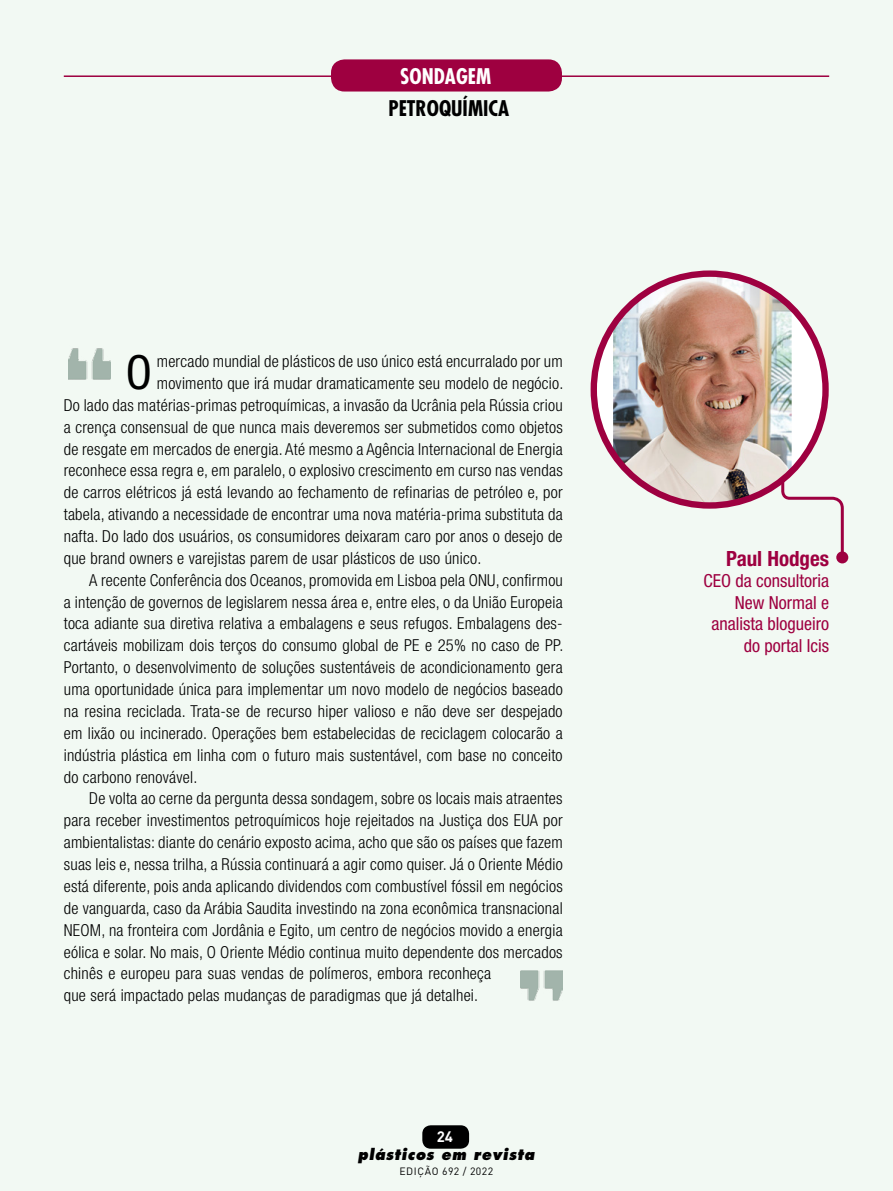
<style>
.page{position:relative;width:893px;height:1191px;background:#f2f9f3}
.page>*{position:absolute;margin:0;border:0;box-sizing:border-box;transform-origin:0 0}
.t1{font:condensed 47.1px "Helvetica Neue LT Std";color:#000}
.t2{font:700 condensed 21px "Futura Std";color:#000}
.t3{font:700 condensed 21px "Helvetica Neue LT Pro";color:#9e0040}
.t4{font:700 condensed 21px "Futura Std";color:#fff}
.t5{font:condensed 18px/21.6px "Helvetica Neue LT Pro";color:#9e0040;text-align:right}
.t6{font:300 condensed 16.5px "Helvetica Neue LT Std";letter-spacing:.015em;color:#000}
.t7{font:italic 800 15px "Futura Std";letter-spacing:.05em;color:#000;scale:.95 1}
.t8{font:700 15px "DIN Pro";color:#fff}
.t9{font:10.5px "DIN Pro";letter-spacing:.045em;color:#000}
</style>
<div class="page">
<div style="left:422px;top:1125px;width:47px;height:23px;background:#000;border-radius:9px"></div>
<hr style="left:64px;top:75px;width:765px;height:2px;background:#9e0040">
<div style="left:331px;top:59px;width:231px;height:33px;background:#9e0040;border-radius:14px"></div>
<img style="left:520px;top:970px;width:42px;height:31px">
<img style="left:69px;top:348px;width:42px;height:32px">
<svg style="left:792px;top:460px;width:53px;height:100px"></svg>
<div style="left:836px;top:551px;width:12px;height:12px;background:#9e0040;border-radius:50%"></div>
<div style="left:594px;top:274px;width:231px;height:231px;background:#fff;border-radius:50%"></div>
<img style="left:613px;top:274px;width:179px;height:231px">
<div style="left:591px;top:270px;width:238px;height:238px;border:6px solid #9e0040;border-radius:50%"></div>
<p class="t4" style="left:400px;top:63px;width:92px">SONDAGEM</p>
<p class="t2" style="left:388px;top:95px;width:122px">PETROQUÍMICA</p>
<h1 class="t1" style="left:126px;top:345px;width:28px">O</h1>
<p class="t6" style="left:157px;top:352px;width:407px">mercado mundial de plásticos de uso único está encurralado por um</p>
<p class="t6" style="left:157px;top:373px;width:408px">movimento que irá mudar dramaticamente seu modelo de negócio.</p>
<p class="t6" style="left:64px;top:395px;width:500px">Do lado das matérias-primas petroquímicas, a invasão da Ucrânia pela Rússia criou</p>
<p class="t6" style="left:64px;top:417px;width:500px">a crença consensual de que nunca mais deveremos ser submetidos como objetos</p>
<p class="t6" style="left:64px;top:439px;width:500px">de resgate em mercados de energia. Até mesmo a Agência Internacional de Energia</p>
<p class="t6" style="left:64px;top:461px;width:500px">reconhece essa regra e, em paralelo, o explosivo crescimento em curso nas vendas</p>
<p class="t6" style="left:64px;top:483px;width:500px">de carros elétricos já está levando ao fechamento de refinarias de petróleo e, por</p>
<p class="t6" style="left:64px;top:505px;width:500px">tabela, ativando a necessidade de encontrar uma nova matéria-prima substituta da</p>
<p class="t6" style="left:64px;top:526px;width:500px">nafta. Do lado dos usuários, os consumidores deixaram caro por anos o desejo de</p>
<p class="t6" style="left:64px;top:548px;width:419px">que brand owners e varejistas parem de usar plásticos de uso único.</p>
<p class="t6" style="left:89px;top:570px;width:475px">A recente Conferência dos Oceanos, promovida em Lisboa pela ONU, confirmou</p>
<p class="t6" style="left:64px;top:592px;width:500px">a intenção de governos de legislarem nessa área e, entre eles, o da União Europeia</p>
<p class="t6" style="left:64px;top:614px;width:500px">toca adiante sua diretiva relativa a embalagens e seus refugos. Embalagens des-</p>
<p class="t6" style="left:64px;top:636px;width:501px">cartáveis mobilizam dois terços do consumo global de PE e 25% no caso de PP.</p>
<p class="t6" style="left:64px;top:658px;width:500px">Portanto, o desenvolvimento de soluções sustentáveis de acondicionamento gera</p>
<p class="t6" style="left:64px;top:680px;width:500px">uma oportunidade única para implementar um novo modelo de negócios baseado</p>
<p class="t6" style="left:64px;top:701px;width:500px">na resina reciclada. Trata-se de recurso hiper valioso e não deve ser despejado</p>
<p class="t6" style="left:64px;top:723px;width:500px">em lixão ou incinerado. Operações bem estabelecidas de reciclagem colocarão a</p>
<p class="t6" style="left:64px;top:745px;width:500px">indústria plástica em linha com o futuro mais sustentável, com base no conceito</p>
<p class="t6" style="left:64px;top:767px;width:135px">do carbono renovável.</p>
<p class="t6" style="left:89px;top:789px;width:475px">De volta ao cerne da pergunta dessa sondagem, sobre os locais mais atraentes</p>
<p class="t6" style="left:64px;top:811px;width:500px">para receber investimentos petroquímicos hoje rejeitados na Justiça dos EUA por</p>
<p class="t6" style="left:64px;top:833px;width:500px">ambientalistas: diante do cenário exposto acima, acho que são os países que fazem</p>
<p class="t6" style="left:64px;top:854px;width:500px">suas leis e, nessa trilha, a Rússia continuará a agir como quiser. Já o Oriente Médio</p>
<p class="t6" style="left:64px;top:876px;width:500px">está diferente, pois anda aplicando dividendos com combustível fóssil em negócios</p>
<p class="t6" style="left:64px;top:898px;width:500px">de vanguarda, caso da Arábia Saudita investindo na zona econômica transnacional</p>
<p class="t6" style="left:64px;top:920px;width:500px">NEOM, na fronteira com Jordânia e Egito, um centro de negócios movido a energia</p>
<p class="t6" style="left:64px;top:942px;width:500px">eólica e solar. No mais, O Oriente Médio continua muito dependente dos mercados</p>
<p class="t6" style="left:64px;top:964px;width:429px">chinês e europeu para suas vendas de polímeros, embora reconheça</p>
<p class="t6" style="left:64px;top:986px;width:416px">que será impactado pelas mudanças de paradigmas que já detalhei.</p>
<p class="t8" style="left:437px;top:1124px;width:18px">24</p>
<p class="t7" style="left:358px;top:1145px;width:187px">plásticos em revista</p>
<p class="t9" style="left:399px;top:1163px;width:95px">edição 692 / 2022</p>
<p class="t3" style="left:726px;top:545px;width:104px">Paul Hodges</p>
<p class="t5" style="left:704px;top:570px;width:127px">CEO da consultoria<br>New Normal e analista blogueiro do portal Icis</p>
</div>
